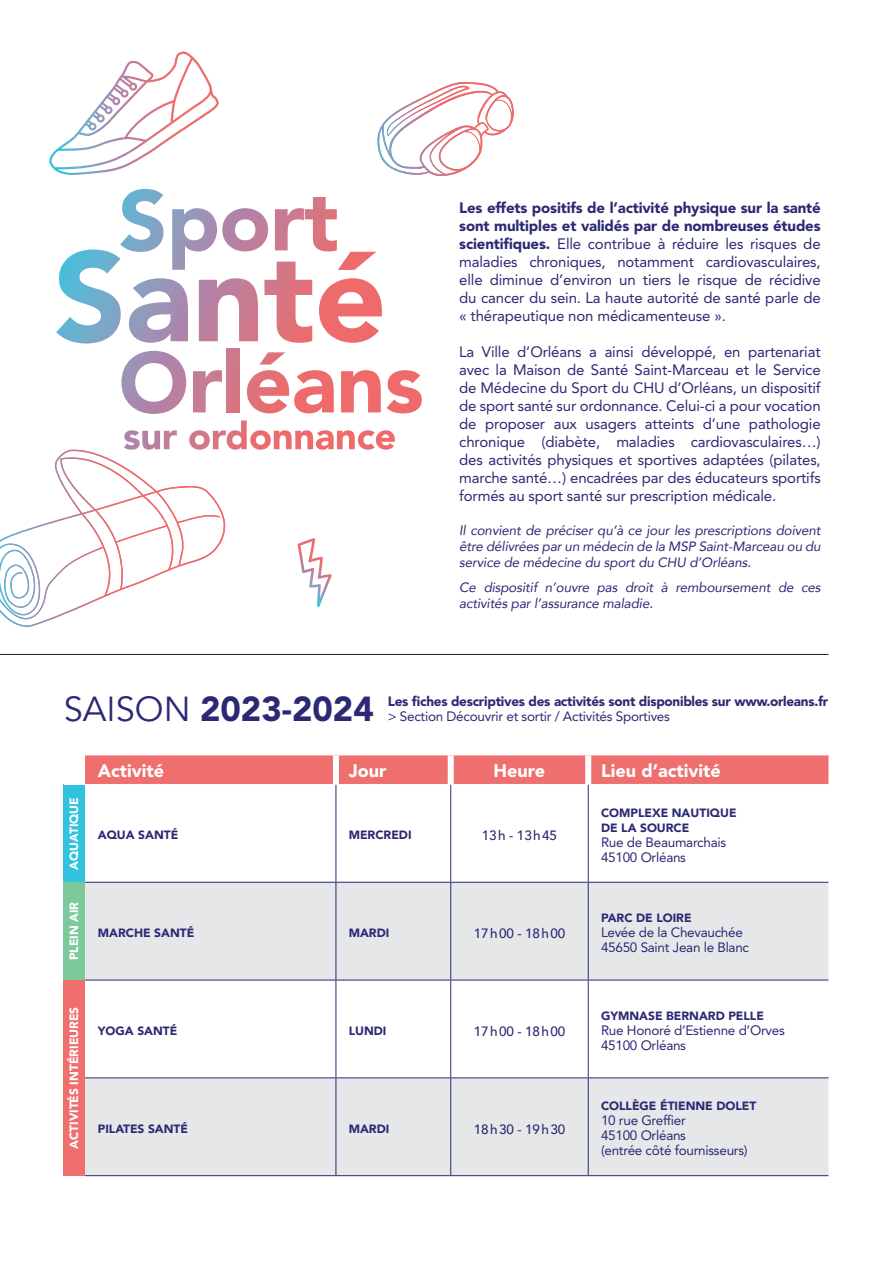
<style>
.page{position:relative;width:893px;height:1263px;background:#fff}
.page>*{position:absolute;margin:0;border:0;box-sizing:border-box;transform-origin:0 0}
.t1{font:900 34.5px "Avenir LT Std";color:#2c2974}
.t2{font:900 18px "Avenir LT Std";color:#fff}
.t3{font:15px/18px "Avenir LT Std";letter-spacing:-.01em;color:#2c2974;text-align:justify}
.t4{font:italic 13.5px/16.2px "Avenir";letter-spacing:-.01em;color:#2c2974;text-align:justify}
.t5{font:13.5px/15px "Avenir LT Std";letter-spacing:-.02em;color:#2c2974}
.t6{font:900 13.5px "Avenir LT Std";letter-spacing:-.02em;color:#2c2974}
.t7{font:500 13.5px "Avenir";letter-spacing:.045em;color:#2c2974}
.t8{font:900 12px/14.4px "Avenir";color:#2c2974}
.t9{font:900 12px "Avenir";color:#fff}
.s1{font-weight:900}
.s2{font-weight:400}
</style>
<div class="page">
<hr style="left:0;top:654px;width:828px;height:1px;background:#231f20">
<div style="left:64px;top:784px;width:21px;height:98px;background:#31c2e0"></div>
<div style="left:64px;top:882px;width:21px;height:98px;background:#7dc99a"></div>
<svg style="left:85px;top:883px;width:743px;height:292px;fill:#e6e7e9"></svg>
<div style="left:64px;top:980px;width:21px;height:196px;background:#ef6f6f"></div>
<svg style="left:64px;top:755px;width:764px;height:30px;background:#f07878"></svg>
<hr style="left:85px;top:784px;width:251px;height:1px;background:#fff">
<hr style="left:336px;top:784px;width:115px;height:1px;background:#fff">
<hr style="left:451px;top:784px;width:137px;height:1px;background:#fff">
<hr style="left:588px;top:784px;width:240px;height:1px;background:#fff">
<hr style="left:336px;top:785px;width:1px;height:97px;background:#2c2974">
<hr style="left:450px;top:785px;width:1px;height:97px;background:#2c2974">
<hr style="left:588px;top:785px;width:1px;height:97px;background:#2c2974">
<hr style="left:85px;top:882px;width:251px;height:1px;background:#2c2974">
<hr style="left:336px;top:882px;width:115px;height:1px;background:#2c2974">
<hr style="left:336px;top:883px;width:1px;height:97px;background:#2c2974">
<hr style="left:451px;top:882px;width:137px;height:1px;background:#2c2974">
<hr style="left:450px;top:883px;width:1px;height:97px;background:#2c2974">
<hr style="left:588px;top:882px;width:240px;height:1px;background:#2c2974">
<hr style="left:588px;top:883px;width:1px;height:97px;background:#2c2974">
<hr style="left:85px;top:980px;width:251px;height:1px;background:#2c2974">
<hr style="left:336px;top:980px;width:115px;height:1px;background:#2c2974">
<hr style="left:336px;top:980px;width:1px;height:97px;background:#2c2974">
<hr style="left:451px;top:980px;width:137px;height:1px;background:#2c2974">
<hr style="left:450px;top:980px;width:1px;height:97px;background:#2c2974">
<hr style="left:588px;top:980px;width:240px;height:1px;background:#2c2974">
<hr style="left:588px;top:980px;width:1px;height:97px;background:#2c2974">
<hr style="left:85px;top:1077px;width:251px;height:1px;background:#2c2974">
<hr style="left:336px;top:1077px;width:115px;height:1px;background:#2c2974">
<hr style="left:336px;top:1078px;width:1px;height:97px;background:#2c2974">
<hr style="left:451px;top:1077px;width:137px;height:1px;background:#2c2974">
<hr style="left:450px;top:1078px;width:1px;height:97px;background:#2c2974">
<hr style="left:588px;top:1077px;width:240px;height:1px;background:#2c2974">
<hr style="left:588px;top:1078px;width:1px;height:97px;background:#2c2974">
<hr style="left:85px;top:1175px;width:251px;height:1px;background:#2c2974">
<hr style="left:336px;top:1175px;width:115px;height:1px;background:#2c2974">
<hr style="left:451px;top:1175px;width:137px;height:1px;background:#2c2974">
<hr style="left:588px;top:1175px;width:240px;height:1px;background:#2c2974">
<svg style="left:377px;top:82px;width:137px;height:94px"></svg>
<svg style="left:49px;top:52px;width:170px;height:124px"></svg>
<svg style="left:56px;top:189px;width:326px;height:154px"></svg>
<svg style="left:121px;top:351px;width:65px;height:63px"></svg>
<svg style="left:193px;top:370px;width:29px;height:42px"></svg>
<div style="left:227px;top:348px;width:13px;height:64px;background:#d27786"></div>
<svg style="left:247px;top:352px;width:87px;height:61px"></svg>
<svg style="left:341px;top:370px;width:40px;height:42px"></svg>
<svg style="left:387px;top:370px;width:35px;height:43px"></svg>
<svg style="left:0;top:420px;width:395px;height:207px"></svg>
<p class="t3" style="left:459px;top:199px;width:363px"><span class="s1">Les effets positifs de l’activité physique sur la santé sont multiples et validés par de nombreuses études scientifiques.</span> Elle contribue à réduire les risques de maladies chroniques, notamment cardiovasculaires, elle diminue d’environ un tiers le risque de récidive du cancer du sein. La haute autorité de santé parle de « thérapeutique non médicamenteuse ».</p>
<p class="t3" style="left:459px;top:343px;width:363px">La Ville d’Orléans a ainsi développé, en partenariat avec la Maison de Santé Saint-Marceau et le Service de Médecine du Sport du CHU d’Orléans, un dispositif de sport santé sur ordonnance. Celui-ci a pour vocation de proposer aux usagers atteints d’une pathologie chronique (diabète, maladies cardiovasculaires…) des activités physiques et sportives adaptées (pilates, marche santé…) encadrées par des éducateurs sportifs formés au sport santé sur prescription médicale.</p>
<p class="t4" style="left:459px;top:522px;width:363px">Il convient de préciser qu’à ce jour les prescriptions doivent être délivrées par un médecin de la MSP Saint-Marceau ou du service de médecine du sport du CHU d’Orléans.</p>
<p class="t4" style="left:459px;top:579px;width:363px">Ce dispositif n’ouvre pas droit à remboursement de ces activités par l’assurance maladie.</p>
<h1 class="t1" style="left:64px;top:688px;width:311px"><span class="s2">SAISON</span> 2023-2024</h1>
<p class="t6" style="left:388px;top:693px;width:442px">Les fiches descriptives des activités sont disponibles sur www.orleans.fr</p>
<p class="t5" style="left:388px;top:709px;width:284px">&gt; Section Découvrir et sortir / Activités Sportives</p>
<p class="t9" style="left:64px;top:870px;width:74px;rotate:-90deg">AQUATIQUE</p>
<p class="t9" style="left:64px;top:960px;width:60px;rotate:-90deg">PLEIN AIR</p>
<p class="t9" style="left:64px;top:1149px;width:144px;rotate:-90deg">ACTIVITÉS INTÉRIEURES</p>
<p class="t2" style="left:98px;top:759px;width:68px">Activité</p>
<p class="t2" style="left:349px;top:759px;width:39px">Jour</p>
<p class="t2" style="left:494px;top:759px;width:53px">Heure</p>
<p class="t2" style="left:601px;top:759px;width:121px">Lieu d’activité</p>
<p class="t8" style="left:98px;top:828px;width:82px">AQUA SANTÉ</p>
<p class="t8" style="left:349px;top:828px;width:64px">MERCREDI</p>
<p class="t7" style="left:482px;top:824px;width:77px">13h - 13h45</p>
<p class="t8" style="left:98px;top:925px;width:98px">MARCHE SANTÉ</p>
<p class="t8" style="left:349px;top:925px;width:42px">MARDI</p>
<p class="t7" style="left:474px;top:921px;width:93px">17h00 - 18h00</p>
<p class="t8" style="left:98px;top:1023px;width:81px">YOGA SANTÉ</p>
<p class="t8" style="left:349px;top:1023px;width:39px">LUNDI</p>
<p class="t7" style="left:474px;top:1019px;width:93px">17h00 - 18h00</p>
<p class="t8" style="left:98px;top:1121px;width:92px">PILATES SANTÉ</p>
<p class="t8" style="left:349px;top:1121px;width:42px">MARDI</p>
<p class="t7" style="left:474px;top:1117px;width:93px">18h30 - 19h30</p>
<p class="t8" style="left:601px;top:805px;width:137px">COMPLEXE NAUTIQUE<br>DE LA SOURCE</p>
<p class="t5" style="left:601px;top:834px;width:127px">Rue de Beaumarchais<br>45100 Orléans</p>
<p class="t8" style="left:601px;top:910px;width:92px">PARC DE LOIRE</p>
<p class="t5" style="left:601px;top:925px;width:150px">Levée de la Chevauchée<br>45650 Saint Jean le Blanc</p>
<p class="t8" style="left:601px;top:1008px;width:164px">GYMNASE BERNARD PELLE</p>
<p class="t5" style="left:601px;top:1023px;width:185px">Rue Honoré d’Estienne d’Orves<br>45100 Orléans</p>
<p class="t8" style="left:601px;top:1098px;width:157px">COLLÈGE ÉTIENNE DOLET</p>
<p class="t5" style="left:601px;top:1113px;width:148px">10 rue Greffier<br>45100 Orléans<br>(entrée côté fournisseurs)</p>
</div>
